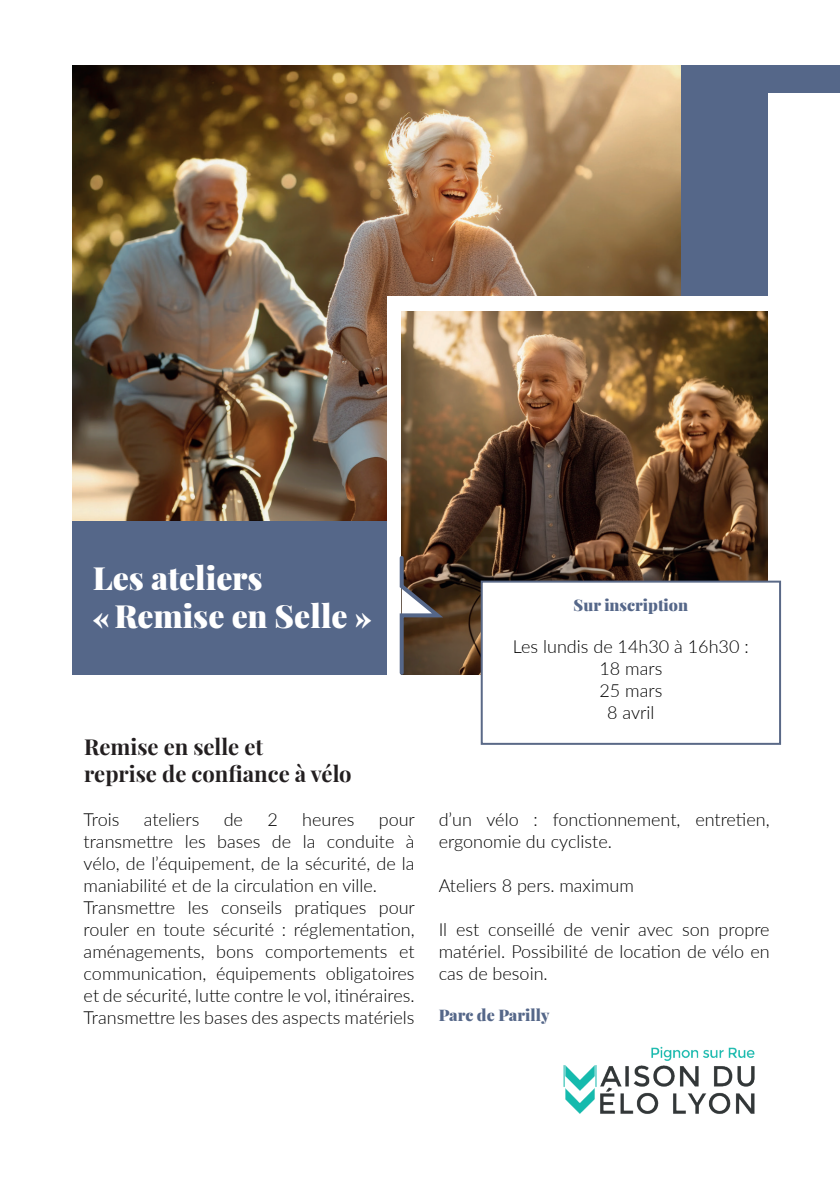
<style>
.page{position:relative;width:840px;height:1191px;background:#fff}
.page>*{position:absolute;margin:0;border:0;box-sizing:border-box;transform-origin:0 0}
.t1{font:900 32px/38.4px "Playfair Display";color:#fff}
.t2{font:700 22px/26.4px "Playfair Display";color:#231f20}
.t3{font:300 18px/22px "Lato";color:#000}
.t4{font:900 16px "Playfair Display";color:#556789}
.s1{font-size:28px}
</style>
<div class="page">
<img style="left:563px;top:1046px;width:192px;height:68px">
<div style="left:72px;top:65px;width:695px;height:562px;background:#556789"></div>
<div style="left:690px;top:65px;width:149px;height:28px;background:#556789"></div>
<div style="left:72px;top:509px;width:695px;height:165px;background:#556789"></div>
<img style="left:72px;top:65px;width:608px;height:455px">
<div style="left:387px;top:296px;width:380px;height:379px;background:#fff"></div>
<img style="left:402px;top:312px;width:365px;height:363px">
<div style="left:481px;top:581px;width:298px;height:163px;background:#fff"></div>
<div style="left:480px;top:580px;width:300px;height:165px;border:2px solid #5a6987"></div>
<svg style="left:399px;top:554px;width:49px;height:121px;background:#604d41"></svg>
<h1 class="t1" style="left:93px;top:555px;width:280px">Les ateliers<br><span class="s1">«</span> Remise en Selle <span class="s1">»</span></h1>
<p class="t2" style="left:84px;top:732px;width:269px">Remise en selle et<br>reprise de confiance à vélo</p>
<p class="t4" style="left:573px;top:592px;width:116px">Sur inscription</p>
<p class="t3" style="left:512px;top:634px;width:237px;text-align:center">Les lundis de 14h30 à 16h30 :<br>18 mars<br>25 mars<br>8 avril</p>
<p class="t3" style="left:84px;top:807px;width:333px;text-indent:295px">pour transmettre les bases de la conduite à vélo, de l’équipement, de la sécurité, de la maniabilité et de la circulation en ville.<br>Transmettre les conseils pratiques pour rouler en toute sécurité : réglementation, aménagements, bons comportements et communication, équipements obligatoires et de sécurité, lutte contre le vol, itinéraires.<br>Transmettre les bases des aspects matériels</p>
<p class="t3" style="left:438px;top:807px;width:332px">d’un vélo : fonctionnement, entretien, ergonomie du cycliste.</p>
<p class="t3" style="left:84px;top:807px;width:37px">Trois</p>
<p class="t3" style="left:144px;top:807px;width:57px">ateliers</p>
<p class="t3" style="left:223px;top:807px;width:21px">de</p>
<p class="t3" style="left:267px;top:807px;width:12px">2</p>
<p class="t3" style="left:302px;top:807px;width:54px">heures</p>
<p class="t3" style="left:438px;top:873px;width:197px">Ateliers 8 pers. maximum</p>
<p class="t3" style="left:438px;top:917px;width:332px;text-align:justify">Il est conseillé de venir avec son propre matériel. Possibilité de location de vélo en cas de besoin.</p>
<p class="t4" style="left:438px;top:1002px;width:112px">Parc de Parilly</p>
</div>
